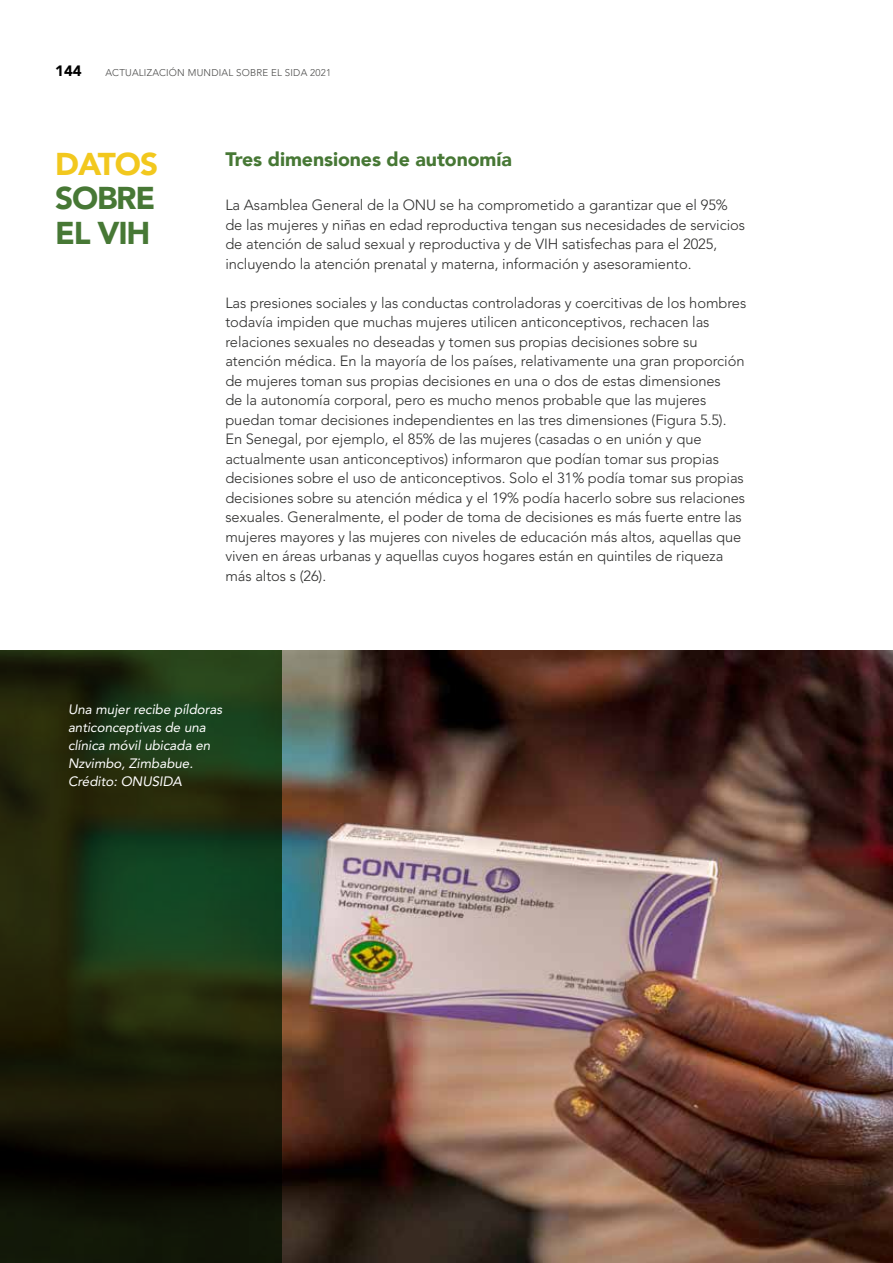
<style>
.page{position:relative;width:893px;height:1263px;background:#fff}
.page>*{position:absolute;margin:0;border:0;box-sizing:border-box;transform-origin:0 0}
.t1{font:900 31.5px/34.5px "Avenir LT";letter-spacing:-.04em;color:#477835}
.t2{font:900 31.5px "Avenir LT";letter-spacing:-.03em;color:#f2c81e}
.t3{font:900 19.5px "Avenir LT";letter-spacing:-.005em;color:#477835}
.t4{font:900 15px "Avenir LT";color:#000}
.t5{font:300 14.7px/19.5px "Avenir LT Std";letter-spacing:-.005em;color:#2d2d2c}
.t6{font:italic 13.5px/18px "Avenir LT Std";letter-spacing:-.005em;color:#fff}
.t7{font:300 9.75px "Avenir LT Std";letter-spacing:.02em;color:#4a4a49}
</style>
<div class="page">
<img style="left:282px;top:651px;width:611px;height:612px">
<svg style="left:0;top:651px;width:282px;height:612px;background:#1a260d"></svg>
<p class="t4" style="left:55px;top:62px;width:28px">144</p>
<p class="t7" style="left:105px;top:67px;width:227px">ACTUALIZACIÓN MUNDIAL SOBRE EL SIDA 2021</p>
<h1 class="t2" style="left:55px;top:145px;width:104px">DATOS</h1>
<h1 class="t1" style="left:55px;top:181px;width:101px">SOBRE<br>EL VIH</h1>
<h2 class="t3" style="left:225px;top:147px;width:288px">Tres dimensiones de autonomía</h2>
<p class="t5" style="left:225px;top:195px;width:521px">La Asamblea General de la ONU se ha comprometido a garantizar que el 95% de las mujeres y niñas en edad reproductiva tengan sus necesidades de servicios de atención de salud sexual y reproductiva y de VIH satisfechas para el 2025, incluyendo la atención prenatal y materna, información y asesoramiento.</p>
<p class="t5" style="left:225px;top:293px;width:522px">Las presiones sociales y las conductas controladoras y coercitivas de los hombres todavía impiden que muchas mujeres utilicen anticonceptivos, rechacen las relaciones sexuales no deseadas y tomen sus propias decisiones sobre su atención médica. En la mayoría de los países, relativamente una gran proporción de mujeres toman sus propias decisiones en una o dos de estas dimensiones<br>de la autonomía corporal, pero es mucho menos probable que las mujeres puedan tomar decisiones independientes en las tres dimensiones (Figura 5.5).<br>En Senegal, por ejemplo, el 85% de las mujeres (casadas o en unión y que actualmente usan anticonceptivos) informaron que podían tomar sus propias decisiones sobre el uso de anticonceptivos. Solo el 31% podía tomar sus propias decisiones sobre su atención médica y el 19% podía hacerlo sobre sus relaciones sexuales. Generalmente, el poder de toma de decisiones es más fuerte entre las mujeres mayores y las mujeres con niveles de educación más altos, aquellas que viven en áreas urbanas y aquellas cuyos hogares están en quintiles de riqueza más altos s (26).</p>
<p class="t6" style="left:68px;top:701px;width:156px">Una mujer recibe píldoras anticonceptivas de una clínica móvil ubicada en<br>Nzvimbo, Zimbabue.<br>Crédito: ONUSIDA</p>
</div>
